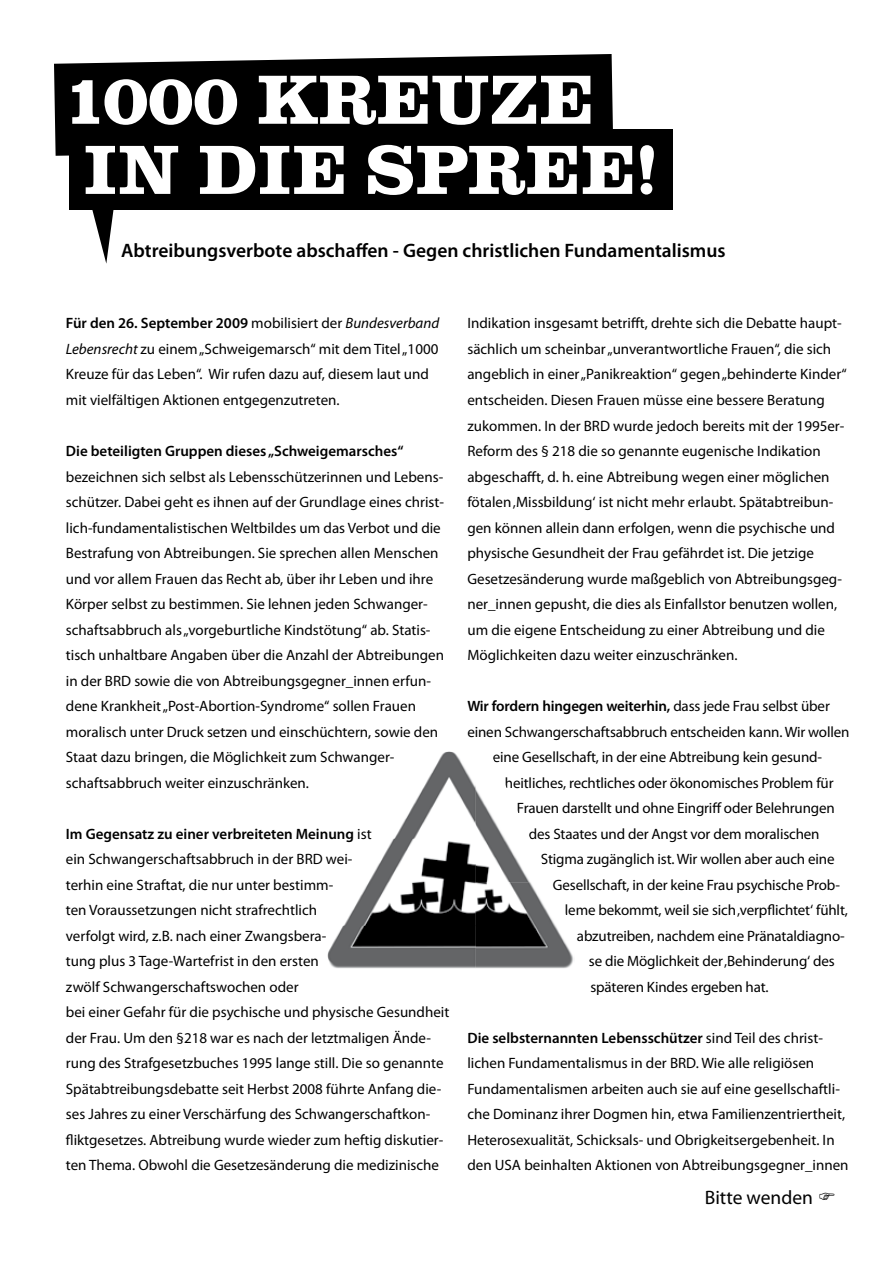
<style>
.page{position:relative;width:893px;height:1263px;background:#fff}
.page>*{position:absolute;margin:0;border:0;box-sizing:border-box;transform-origin:0 0}
.t1{font:700 72px/70.2px "Clarendon T Extr";color:#fff}
.t2{font:600 19.5px "Myriad Pro";color:#000}
.t3{font:19.5px "Myriad Pro";color:#000}
.t4{font:15px/25.5px "Myriad Pro";color:#000}
.t5{font:600 15px "Myriad Pro";color:#000}
.s1{font-weight:600}
.s2{font-style:italic}
.s3{font-weight:400}
</style>
<div class="page">
<svg style="left:54px;top:54px;width:559px;height:102px;background:#101010"></svg>
<div style="left:70px;top:130px;width:603px;height:80px;background:#000"></div>
<svg style="left:92px;top:210px;width:22px;height:54px"></svg>
<img style="left:393px;top:752px;width:82px;height:87px">
<img style="left:475px;top:786px;width:55px;height:96px">
<img style="left:343px;top:839px;width:133px;height:87px">
<img style="left:475px;top:882px;width:99px;height:86px">
<img style="left:327px;top:926px;width:149px;height:42px">
<h1 class="t1" style="left:83px;top:65px;width:576px;text-indent:-22px">1000 KREUZE<br>IN DIE SPREE!</h1>
<h2 class="t2" style="left:121px;top:238px;width:606px">Abtreibungsverbote abschaffen - Gegen christlichen Fundamentalismus</h2>
<p class="t4" style="left:66px;top:310px;width:375px"><span class="s1">Für den 26. September 2009</span> mobilisiert der <span class="s2">Bundesverband Lebensrecht</span> zu einem „Schweigemarsch“ mit dem Titel „1000<br>Kreuze für das Leben“. Wir rufen dazu auf, diesem laut und mit vielfältigen Aktionen entgegenzutreten.</p>
<p class="t5" style="left:66px;top:441px;width:339px">Die beteiligten Gruppen dieses „Schweigemarsches“</p>
<p class="t4" style="left:66px;top:463px;width:380px">bezeichnen sich selbst als Lebensschützerinnen und Lebens&shy;schützer. Dabei geht es ihnen auf der Grundlage eines christ&shy;lich-fundamentalistischen Weltbildes um das Verbot und die Bestrafung von Abtreibungen. Sie sprechen allen Menschen und vor allem Frauen das Recht ab, über ihr Leben und ihre Körper selbst zu bestimmen. Sie lehnen jeden Schwanger&shy;schaftsabbruch als „vorgeburtliche Kindstötung“ ab. Statis&shy;tisch unhaltbare Angaben über die Anzahl der Abtreibungen in der BRD sowie die von Abtreibungsgegner_innen erfun&shy;dene Krankheit „Post-Abortion-Syndrome“ sollen Frauen moralisch unter Druck setzen und einschüchtern, sowie den Staat dazu bringen, die Möglichkeit zum Schwanger&shy;schaftsabbruch weiter einzuschränken.</p>
<p class="t4" style="left:66px;top:820px;width:385px"><span class="s1">Im Gegensatz zu einer verbreiteten Meinung</span> ist<br>ein Schwangerschaftsabbruch in der BRD wei-<br>terhin eine Straftat, die nur unter bestimm-<br>ten Voraussetzungen nicht strafrechtlich<br>verfolgt wird, z.B. nach einer Zwangsbera-<br>tung plus 3 Tage-Wartefrist in den ersten<br>zwölf Schwangerschaftswochen oder<br>bei einer Gefahr für die psychische und physische Gesundheit der Frau. Um den §218 war es nach der letztmaligen Ände&shy;rung des Strafgesetzbuches 1995 lange still. Die so genannte Spätabtreibungsdebatte seit Herbst 2008 führte Anfang die&shy;ses Jahres zu einer Verschärfung des Schwangerschaftkon&shy;fliktgesetzes. Abtreibung wurde wieder zum heftig diskutier&shy;ten Thema. Obwohl die Gesetzesänderung die medizinische</p>
<p class="t4" style="left:467px;top:310px;width:381px">Indikation insgesamt betrifft, drehte sich die Debatte haupt&shy;sächlich um scheinbar „unverantwortliche Frauen“, die sich angeblich in einer „Panikreaktion“ gegen „behinderte Kinder“ entscheiden. Diesen Frauen müsse eine bessere Beratung zukommen. In der BRD wurde jedoch bereits mit der 1995er-Reform des § 218 die so genannte eugenische Indikation abgeschafft, d. h. eine Abtreibung wegen einer möglichen fötalen ‚Missbildung‘ ist nicht mehr erlaubt. Spätabtreibun&shy;gen können allein dann erfolgen, wenn die psychische und physische Gesundheit der Frau gefährdet ist. Die jetzige Gesetzesänderung wurde maßgeblich von Abtreibungsgeg&shy;ner_innen gepusht, die dies als Einfallstor benutzen wollen, um die eigene Entscheidung zu einer Abtreibung und die Möglichkeiten dazu weiter einzuschränken.</p>
<p class="t5" style="left:467px;top:696px;width:364px">Wir fordern hingegen weiterhin, <span class="s3">dass jede Frau selbst über</span></p>
<p class="t4" style="left:467px;top:718px;width:384px">einen Schwangerschaftsabbruch entscheiden kann. Wir wollen</p>
<p class="t4" style="left:493px;top:744px;width:331px">eine Gesellschaft, in der eine Abtreibung kein gesund-</p>
<p class="t4" style="left:505px;top:769px;width:330px">heitliches, rechtliches oder ökonomisches Problem für</p>
<p class="t4" style="left:517px;top:795px;width:319px">Frauen darstellt und ohne Eingriff oder Belehrungen</p>
<p class="t4" style="left:529px;top:820px;width:292px">des Staates und der Angst vor dem moralischen</p>
<p class="t4" style="left:541px;top:846px;width:295px">Stigma zugänglich ist. Wir wollen aber auch eine</p>
<p class="t4" style="left:553px;top:871px;width:289px">Gesellschaft, in der keine Frau psychische Prob-</p>
<p class="t4" style="left:565px;top:897px;width:284px">leme bekommt, weil sie sich ‚verpflichtet‘ fühlt,</p>
<p class="t4" style="left:577px;top:922px;width:269px">abzutreiben, nachdem eine Pränataldiagno-</p>
<p class="t4" style="left:589px;top:948px;width:247px">se die Möglichkeit der ‚Behinderung‘ des</p>
<p class="t4" style="left:590px;top:973px;width:180px">späteren Kindes ergeben hat.</p>
<p class="t4" style="left:467px;top:1024px;width:383px"><span class="s1">Die selbsternannten Lebensschützer</span> sind Teil des christ&shy;lichen Fundamentalismus in der BRD. Wie alle religiösen Fundamentalismen arbeiten auch sie auf eine gesellschaftli&shy;che Dominanz ihrer Dogmen hin, etwa Familienzentriertheit, Heterosexualität, Schicksals- und Obrigkeitsergebenheit. In den USA beinhalten Aktionen von Abtreibungsgegner_innen</p>
<h2 class="t3" style="left:705px;top:1185px;width:110px">Bitte wenden</h2>
</div>
